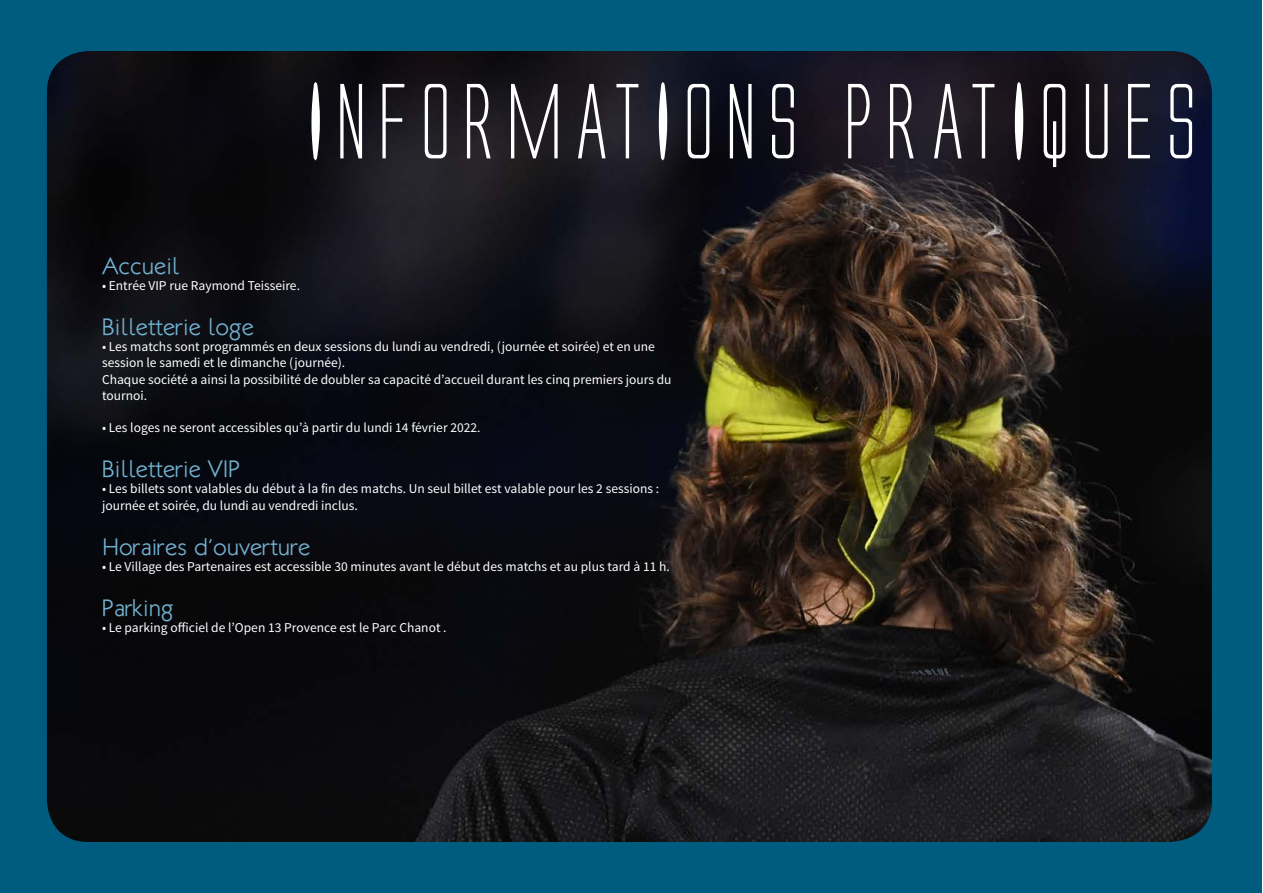
<style>
.page{position:relative;width:1263px;height:893px;background:#fff}
.page>*{position:absolute;margin:0;border:0;box-sizing:border-box;transform-origin:0 0}
.t1{font:99px "Alien League";letter-spacing:-.03em;color:#fff}
.t2{font:300 24px "Klill";color:#71b1d0}
.t3{font:13.5px/16.2px "Source Sans Pro";color:#fff}
</style>
<div class="page">
<div style="left:0;top:0;width:1262px;height:893px;background:#005c7e"></div>
<img style="left:47px;top:51px;width:1165px;height:791px">
<h1 class="t1" style="left:304px;top:72px;width:905px">INFORMATIONS PRATIQUES</h1>
<h2 class="t2" style="left:102px;top:252px;width:79px">Accueil</h2>
<p class="t3" style="left:102px;top:278px;width:199px">• Entrée VIP rue Raymond Teisseire.</p>
<h2 class="t2" style="left:102px;top:313px;width:154px">Billetterie loge</h2>
<p class="t3" style="left:102px;top:339px;width:571px">• Les matchs sont programmés en deux sessions du lundi au vendredi, (journée et soirée) et en une session le samedi et le dimanche (journée).<br>Chaque société a ainsi la possibilité de doubler sa capacité d’accueil durant les cinq premiers jours du tournoi.</p>
<p class="t3" style="left:102px;top:420px;width:380px">• Les loges ne seront accessibles qu’à partir du lundi 14 février 2022.</p>
<h2 class="t2" style="left:102px;top:455px;width:140px">Billetterie VIP</h2>
<p class="t3" style="left:102px;top:481px;width:559px">• Les billets sont valables du début à la fin des matchs. Un seul billet est valable pour les 2 sessions : journée et soirée, du lundi au vendredi inclus.</p>
<h2 class="t2" style="left:102px;top:532px;width:210px">Horaires d’ouverture</h2>
<p class="t3" style="left:102px;top:558px;width:569px">• Le Village des Partenaires est accessible 30 minutes avant le début des matchs et au plus tard à 11 h.</p>
<h2 class="t2" style="left:102px;top:594px;width:73px">Parking</h2>
<p class="t3" style="left:102px;top:620px;width:346px">• Le parking officiel de l’Open 13 Provence est le Parc Chanot .</p>
</div>
